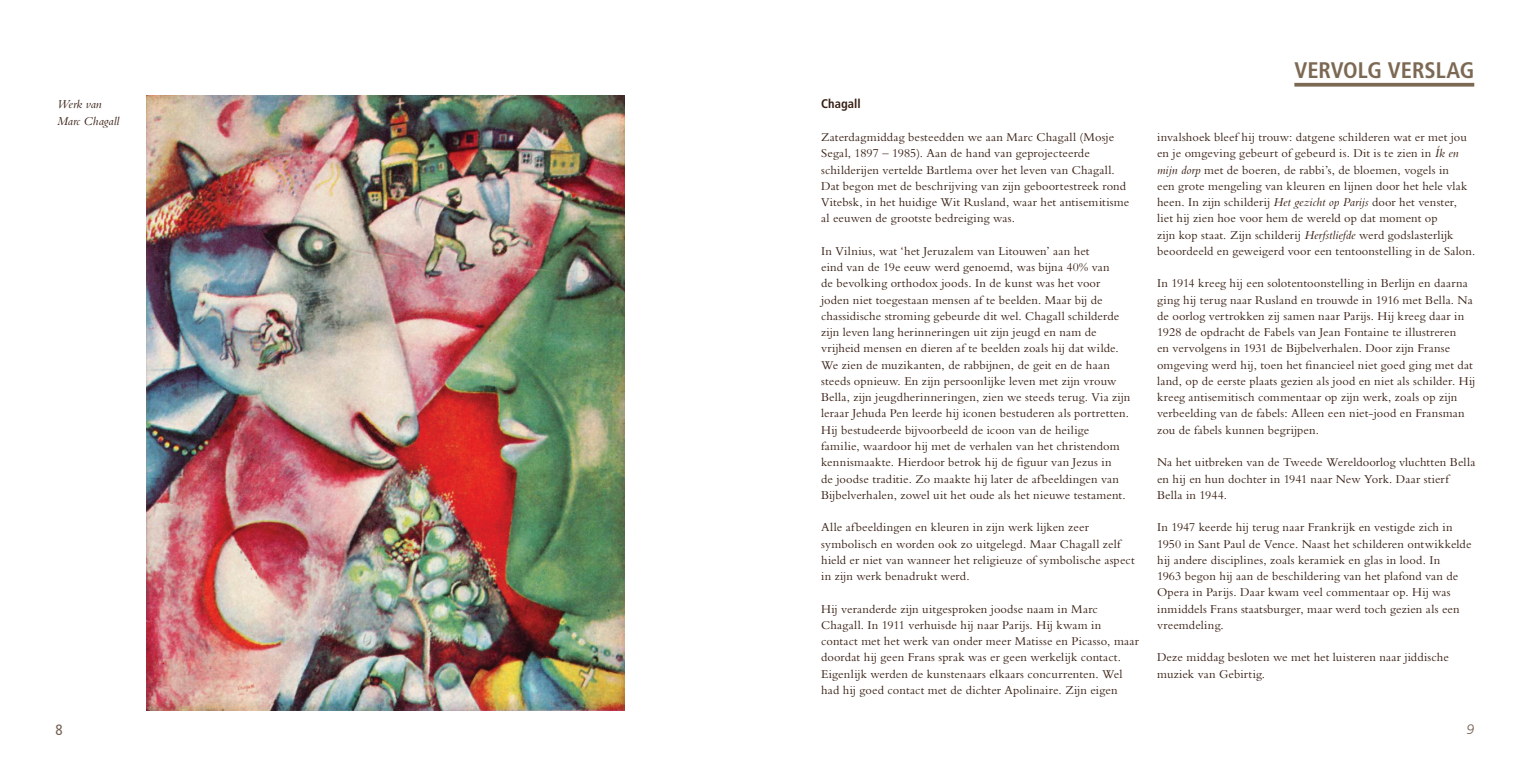
<style>
.page{position:relative;width:1531px;height:766px;background:#fff}
.page>*{position:absolute;margin:0;border:0;box-sizing:border-box;transform-origin:0 0}
.t1{font:700 condensed 22.5px "Frutiger LT Std";color:#7c6954}
.t2{font:condensed 15px "Frutiger LT Std";color:#766053}
.t3{font:italic 300 13.75px "Frutiger LT Std";color:#766053}
.t4{font:12.5px/16.2px "Bembo Std";letter-spacing:.01em;color:#371e12}
.t5{font:italic 12.5px/16.2px "Bembo Std";letter-spacing:.01em;color:#371e12}
.t6{font:700 condensed 12.5px "Frutiger LT Std";letter-spacing:.005em;color:#371e12}
.s1{font-style:italic}
</style>
<div class="page">
<img style="left:146px;top:96px;width:478px;height:614px">
<svg style="left:1294px;top:83px;width:180px;height:4px"></svg>
<p class="t5" style="left:57px;top:96px;width:64px">Werk van<br>Marc Chagall</p>
<p class="t6" style="left:821px;top:97px;width:41px">Chagall</p>
<p class="t4" style="left:821px;top:129px;width:310px">Zaterdagmiddag besteedden we aan Marc Chagall (Mosje Segal, 1897 – 1985). Aan de hand van geprojecteerde schilderijen vertelde Bartlema over het leven van Chagall.<br>Dat begon met de beschrijving van zijn geboortestreek rond Vitebsk, in het huidige Wit Rusland, waar het antisemitisme al eeuwen de grootste bedreiging was.</p>
<p class="t4" style="left:821px;top:242px;width:311px">In Vilnius, wat ‘het Jeruzalem van Litouwen’ aan het<br>eind van de 19e eeuw werd genoemd, was bijna 40% van<br>de bevolking orthodox joods. In de kunst was het voor joden niet toegestaan mensen af te beelden. Maar bij de chassidische stroming gebeurde dit wel. Chagall schilderde zijn leven lang herinneringen uit zijn jeugd en nam de vrijheid mensen en dieren af te beelden zoals hij dat wilde.<br>We zien de muzikanten, de rabbijnen, de geit en de haan steeds opnieuw. En zijn persoonlijke leven met zijn vrouw Bella, zijn jeugdherinneringen, zien we steeds terug. Via zijn leraar Jehuda Pen leerde hij iconen bestuderen als portretten.<br>Hij bestudeerde bijvoorbeeld de icoon van de heilige familie, waardoor hij met de verhalen van het christendom kennismaakte. Hierdoor betrok hij de figuur van Jezus in<br>de joodse traditie. Zo maakte hij later de afbeeldingen van Bijbelverhalen, zowel uit het oude als het nieuwe testament.</p>
<p class="t4" style="left:821px;top:519px;width:315px">Alle afbeeldingen en kleuren in zijn werk lijken zeer symbolisch en worden ook zo uitgelegd. Maar Chagall zelf hield er niet van wanneer het religieuze of symbolische aspect in zijn werk benadrukt werd.</p>
<p class="t4" style="left:821px;top:600px;width:319px">Hij veranderde zijn uitgesproken joodse naam in Marc Chagall. In 1911 verhuisde hij naar Parijs. Hij kwam in contact met het werk van onder meer Matisse en Picasso, maar doordat hij geen Frans sprak was er geen werkelijk contact.<br>Eigenlijk werden de kunstenaars elkaars concurrenten. Wel had hij goed contact met de dichter Apolinaire. Zijn eigen</p>
<h1 class="t1" style="left:1294px;top:57px;width:181px">VERVOLG VERSLAG</h1>
<p class="t4" style="left:1157px;top:129px;width:320px">invalshoek bleef hij trouw: datgene schilderen wat er met jou en je omgeving gebeurt of gebeurd is. Dit is te zien in <span class="s1">Ík en mijn dorp</span> met de boeren, de rabbi’s, de bloemen, vogels in<br>een grote mengeling van kleuren en lijnen door het hele vlak heen. In zijn schilderij <span class="s1">Het gezicht op Parijs</span> door het venster, liet hij zien hoe voor hem de wereld op dat moment op<br>zijn kop staat. Zijn schilderij <span class="s1">Herfstliefde</span> werd godslasterlijk beoordeeld en geweigerd voor een tentoonstelling in de Salon.</p>
<p class="t4" style="left:1157px;top:275px;width:320px">In 1914 kreeg hij een solotentoonstelling in Berlijn en daarna ging hij terug naar Rusland en trouwde in 1916 met Bella. Na de oorlog vertrokken zij samen naar Parijs. Hij kreeg daar in 1928 de opdracht de Fabels van Jean Fontaine te illustreren<br>en vervolgens in 1931 de Bijbelverhalen. Door zijn Franse omgeving werd hij, toen het financieel niet goed ging met dat land, op de eerste plaats gezien als jood en niet als schilder. Hij kreeg antisemitisch commentaar op zijn werk, zoals op zijn verbeelding van de fabels: Alleen een niet-jood en Fransman zou de fabels kunnen begrijpen.</p>
<p class="t4" style="left:1157px;top:454px;width:320px">Na het uitbreken van de Tweede Wereldoorlog vluchtten Bella en hij en hun dochter in 1941 naar New York. Daar stierf<br>Bella in 1944.</p>
<p class="t4" style="left:1157px;top:519px;width:316px">In 1947 keerde hij terug naar Frankrijk en vestigde zich in 1950 in Sant Paul de Vence. Naast het schilderen ontwikkelde hij andere disciplines, zoals keramiek en glas in lood. In<br>1963 begon hij aan de beschildering van het plafond van de Opera in Parijs. Daar kwam veel commentaar op. Hij was inmiddels Frans staatsburger, maar werd toch gezien als een vreemdeling.</p>
<p class="t4" style="left:1157px;top:649px;width:293px">Deze middag besloten we met het luisteren naar jiddische muziek van Gebirtig.</p>
<p class="t2" style="left:56px;top:720px;width:9px">8</p>
<p class="t3" style="left:1466px;top:721px;width:9px">9</p>
</div>
